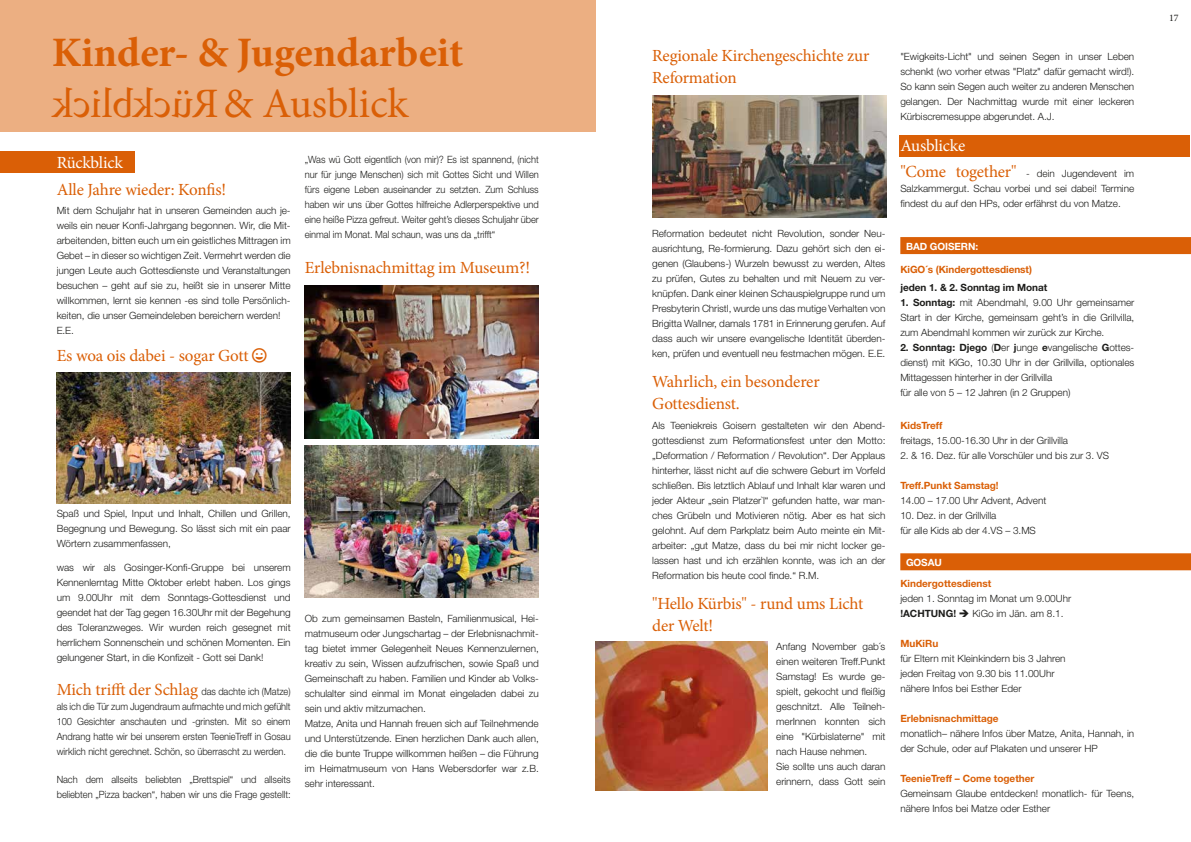
<style>
.page{position:relative;width:1191px;height:842px;background:#fff}
.page>*{position:absolute;margin:0;border:0;box-sizing:border-box;transform-origin:0 0}
.t1{font:700 41.9px "Minion Pro";color:#da5f06}
.t2{font:41.9px "Minion Pro";letter-spacing:-.005em;color:#da5f06}
.t3{font:17px/22px "Minion Pro";letter-spacing:-.01em;color:#da5f06}
.t4{font:17px "Minion Pro";letter-spacing:-.015em;color:#fff}
.t5{font:300 10px/15px "Helvetica Neue LT Std";letter-spacing:-.005em;color:#1d1d1b}
.t6{font:300 10px/15px "Helvetica Neue LT Std";letter-spacing:-.005em;color:#1d1d1b;text-align:justify;scale:.93 1}
.t7{font:700 10px "Helvetica Neue LT Std";color:#da5f06}
.t8{font:700 10px "Helvetica Neue LT Std";letter-spacing:-.005em;color:#1d1d1b}
.t9{font:700 10px "Helvetica Neue LT Std";letter-spacing:-.005em;color:#fff}
.t10{font:10px "Minion Pro";color:#1d1d1b}
.s1{font-family:"Helvetica Neue LT Std";font-weight:300;font-size:10px;color:#1d1d1b}
.s2{font-family:"Minion Pro";font-weight:400;font-size:17px;color:#da5f06}
.s3{font-weight:700}
</style>
<div class="page">
<div style="left:899px;top:135px;width:291px;height:22px;background:#da5f06"></div>
<div style="left:0;top:151px;width:135px;height:22px;background:#da5f06"></div>
<img style="left:57px;top:373px;width:234px;height:130px">
<img style="left:305px;top:286px;width:234px;height:152px">
<div style="left:900px;top:237px;width:291px;height:17px;background:#da5f06"></div>
<div style="left:900px;top:553px;width:291px;height:17px;background:#da5f06"></div>
<div style="left:0;top:0;width:595px;height:132px;background:#ecaf82"></div>
<img style="left:653px;top:96px;width:233px;height:122px">
<img style="left:595px;top:641px;width:172px;height:149px">
<img style="left:305px;top:445px;width:234px;height:153px">
<h1 class="t1" style="left:52px;top:24px;width:413px">Kinder- &amp; Jugendarbeit</h1>
<h1 class="t2" style="left:223px;top:75px;width:187px">&amp; Ausblick</h1>
<h2 class="t4" style="left:57px;top:151px;width:68px">Rückblick</h2>
<h2 class="t3" style="left:57px;top:178px;width:171px">Alle Jahre wieder: Konfis!</h2>
<p class="t5" style="left:57px;top:203px;width:235px">Mit dem Schuljahr hat in unseren Gemeinden auch je&shy;weils ein neuer Konfi-Jahrgang begonnen. Wir, die Mit&shy;arbeitenden, bitten euch um ein geistliches Mittragen im Gebet – in dieser so wichtigen Zeit. Vermehrt werden die jungen Leute auch Gottesdienste und Veranstaltungen besuchen – geht auf sie zu, heißt sie in unserer Mitte willkommen, lernt sie kennen -es sind tolle Persönlich&shy;keiten, die unser Gemeindeleben bereichern werden!<br>E.E.</p>
<h2 class="t3" style="left:57px;top:345px;width:211px">Es woa ois dabei - sogar Gott ■</h2>
<p class="t6" style="left:305px;top:152px;width:253px">„Was wü Gott eigentlich (von mir)? Es ist spannend, (nicht nur für junge Menschen) sich mit Gottes Sicht und Willen fürs eigene Leben auseinander zu setzten. Zum Schluss haben wir uns über Gottes hilfreiche Adlerperspektive und eine heiße Pizza gefreut. Weiter geht’s dieses Schuljahr über einmal im Monat. Mal schaun, was uns da „trifft“</p>
<h2 class="t3" style="left:305px;top:256px;width:227px">Erlebnisnachmittag im Museum?!</h2>
<p class="t5" style="left:57px;top:506px;width:235px;text-align:justify">Spaß und Spiel, Input und Inhalt, Chillen und Grillen, Begegnung und Bewegung. So lässt sich mit ein paar Wörtern zusammenfassen,</p>
<p class="t5" style="left:57px;top:559px;width:235px;text-align:justify">was wir als Gosinger-Konfi-Gruppe bei unserem Kennenlerntag Mitte Oktober erlebt haben. Los gings um 9.00Uhr mit dem Sonntags-Gottesdienst und geendet hat der Tag gegen 16.30Uhr mit der Begehung des Toleranzweges. Wir wurden reich gesegnet mit herrlichem Sonnenschein und schönen Momenten. Ein gelungener Start, in die Konfizeit - Gott sei Dank!</p>
<h2 class="t3" style="left:57px;top:679px;width:235px">Mich trifft der Schlag <span class="s1">das dachte ich (Matze)</span></h2>
<p class="t6" style="left:57px;top:699px;width:253px">als ich die Tür zum Jugendraum aufmachte und mich gefühlt 100 Gesichter anschauten und -grinsten. Mit so einem Andrang hatte wir bei unserem ersten TeenieTreff in Gosau wirklich nicht gerechnet. Schön, so überrascht zu werden.</p>
<p class="t6" style="left:57px;top:772px;width:253px">Nach dem allseits beliebten „Brettspiel“ und allseits beliebten „Pizza backen“, haben wir uns die Frage gestellt:</p>
<p class="t5" style="left:305px;top:611px;width:235px">Ob zum gemeinsamen Basteln, Familienmusical, Hei&shy;matmuseum oder Jungschartag – der Erlebnisnachmit&shy;tag bietet immer Gelegenheit Neues Kennenzulernen, kreativ zu sein, Wissen aufzufrischen, sowie Spaß und Gemeinschaft zu haben. Familien und Kinder ab Volks&shy;schulalter sind einmal im Monat eingeladen dabei zu sein und aktiv mitzumachen.<br>Matze, Anita und Hannah freuen sich auf Teilnehmende und Unterstützende. Einen herzlichen Dank auch allen, die die bunte Truppe willkommen heißen – die Führung im Heimatmuseum von Hans Webersdorfer war z.B. sehr interessant.</p>
<h2 class="t3" style="left:652px;top:44px;width:219px">Regionale Kirchengeschichte zur<br>Reformation</h2>
<p class="t5" style="left:652px;top:226px;width:235px;text-align:justify">Reformation bedeutet nicht Revolution, sonder Neu&shy;ausrichtung, Re-formierung. Dazu gehört sich den ei&shy;genen (Glaubens-) Wurzeln bewusst zu werden, Altes zu prüfen, Gutes zu behalten und mit Neuem zu ver&shy;knüpfen. Dank einer kleinen Schauspielgruppe rund um Presbyterin Christl, wurde uns das mutige Verhalten von Brigitta Wallner, damals 1781 in Erinnerung gerufen. Auf dass auch wir unsere evangelische Identität überden&shy;ken, prüfen und eventuell neu festmachen mögen. E.E.</p>
<h2 class="t3" style="left:652px;top:371px;width:169px">Wahrlich, ein besonderer<br>Gottesdienst.</h2>
<p class="t5" style="left:652px;top:417px;width:235px;text-align:justify">Als Teeniekreis Goisern gestalteten wir den Abend&shy;gottesdienst zum Reformationsfest unter den Motto: „Deformation / Reformation / Revolution“. Der Applaus hinterher, lässt nicht auf die schwere Geburt im Vorfeld schließen. Bis letztlich Ablauf und Inhalt klar waren und jeder Akteur „sein Platzer`l“ gefunden hatte, war man&shy;ches Grübeln und Motivieren nötig. Aber es hat sich gelohnt. Auf dem Parkplatz beim Auto meinte ein Mit&shy;arbeiter: „gut Matze, dass du bei mir nicht locker ge&shy;lassen hast und ich erzählen konnte, was ich an der Reformation bis heute cool finde.“ R.M.</p>
<h2 class="t3" style="left:652px;top:593px;width:212px">"Hello Kürbis" - rund ums Licht der Welt!</h2>
<p class="t5" style="left:776px;top:639px;width:111px">Anfang November gab´s einen weiteren Treff.Punkt<br>Samstag! Es wurde ge&shy;spielt, gekocht und fleißig geschnitzt. Alle Teilneh&shy;merInnen konnten sich eine "Kürbislaterne" mit nach Hause nehmen.<br>Sie sollte uns auch daran erinnern, dass Gott sein</p>
<p class="t5" style="left:900px;top:49px;width:235px;text-align:justify">"Ewigkeits-Licht" und seinen Segen in unser Leben schenkt (wo vorher etwas "Platz" dafür gemacht wird!).<br>So kann sein Segen auch weiter zu anderen Menschen gelangen. Der Nachmittag wurde mit einer leckeren Kürbiscremesuppe abgerundet. A.J.</p>
<h2 class="t4" style="left:900px;top:134px;width:66px">Ausblicke</h2>
<p class="t5" style="left:900px;top:166px;width:235px;text-align:justify"><span class="s2">"Come together"</span> - dein Jugendevent im Salzkammergut. Schau vorbei und sei dabei! Termine findest du auf den HPs, oder erfährst du von Matze.</p>
<p class="t9" style="left:906px;top:240px;width:74px">BAD GOISERN:</p>
<p class="t7" style="left:900px;top:264px;width:133px">KiGO´s (Kindergottesdienst)</p>
<p class="t8" style="left:900px;top:281px;width:148px">jeden 1. &amp; 2. Sonntag im Monat</p>
<p class="t5" style="left:900px;top:295px;width:235px;text-align:justify"><span class="s3">1. Sonntag:</span> mit Abendmahl, 9.00 Uhr gemeinsamer Start in der Kirche, gemeinsam geht’s in die Grillvilla, zum Abendmahl kommen wir zurück zur Kirche.</p>
<p class="t5" style="left:900px;top:340px;width:235px"><span class="s3">2. Sonntag: Djego</span> (<span class="s3">D</span>er <span class="s3">j</span>unge <span class="s3">e</span>vangelische <span class="s3">G</span>ottes&shy;dienst) mit KiGo, 10.30 Uhr in der Grillvilla, optionales Mittagessen hinterher in der Grillvilla<br>für alle von 5 – 12 Jahren (in 2 Gruppen)</p>
<p class="t7" style="left:900px;top:419px;width:43px">KidsTreff</p>
<p class="t5" style="left:900px;top:433px;width:169px">freitags, 15.00-16.30 Uhr in der Grillvilla</p>
<p class="t5" style="left:900px;top:448px;width:210px">2. &amp; 16. Dez. für alle Vorschüler und bis zur 3. VS</p>
<p class="t7" style="left:900px;top:479px;width:100px">Treff.Punkt Samstag!</p>
<p class="t5" style="left:900px;top:493px;width:147px">14.00 – 17.00 Uhr Advent, Advent</p>
<p class="t5" style="left:900px;top:508px;width:137px">10. Dez. in der Grillvilla<br>für alle Kids ab der 4.VS – 3.MS</p>
<p class="t9" style="left:906px;top:556px;width:37px">GOSAU</p>
<p class="t7" style="left:900px;top:577px;width:93px">Kindergottesdienst</p>
<p class="t5" style="left:900px;top:590px;width:172px">jeden 1. Sonntag im Monat um 9.00Uhr <span class="s3">!ACHTUNG!</span> ➔ KiGo im Jän. am 8.1.</p>
<p class="t7" style="left:900px;top:637px;width:39px">MuKiRu</p>
<p class="t5" style="left:900px;top:650px;width:167px">für Eltern mit Kleinkindern bis 3 Jahren jeden Freitag von 9.30 bis 11.00Uhr nähere Infos bei Esther Eder</p>
<p class="t7" style="left:900px;top:712px;width:100px">Erlebnisnachmittage</p>
<p class="t5" style="left:900px;top:725px;width:235px">monatlich– nähere Infos über Matze, Anita, Hannah, in der Schule, oder auf Plakaten und unserer HP</p>
<p class="t7" style="left:900px;top:772px;width:136px">TeenieTreff – Come together</p>
<p class="t5" style="left:900px;top:785px;width:235px">Gemeinsam Glaube entdecken! monatlich- für Teens, nähere Infos bei Matze oder Esther</p>
<p class="t10" style="left:1169px;top:12px;width:11px">17</p>
</div>
